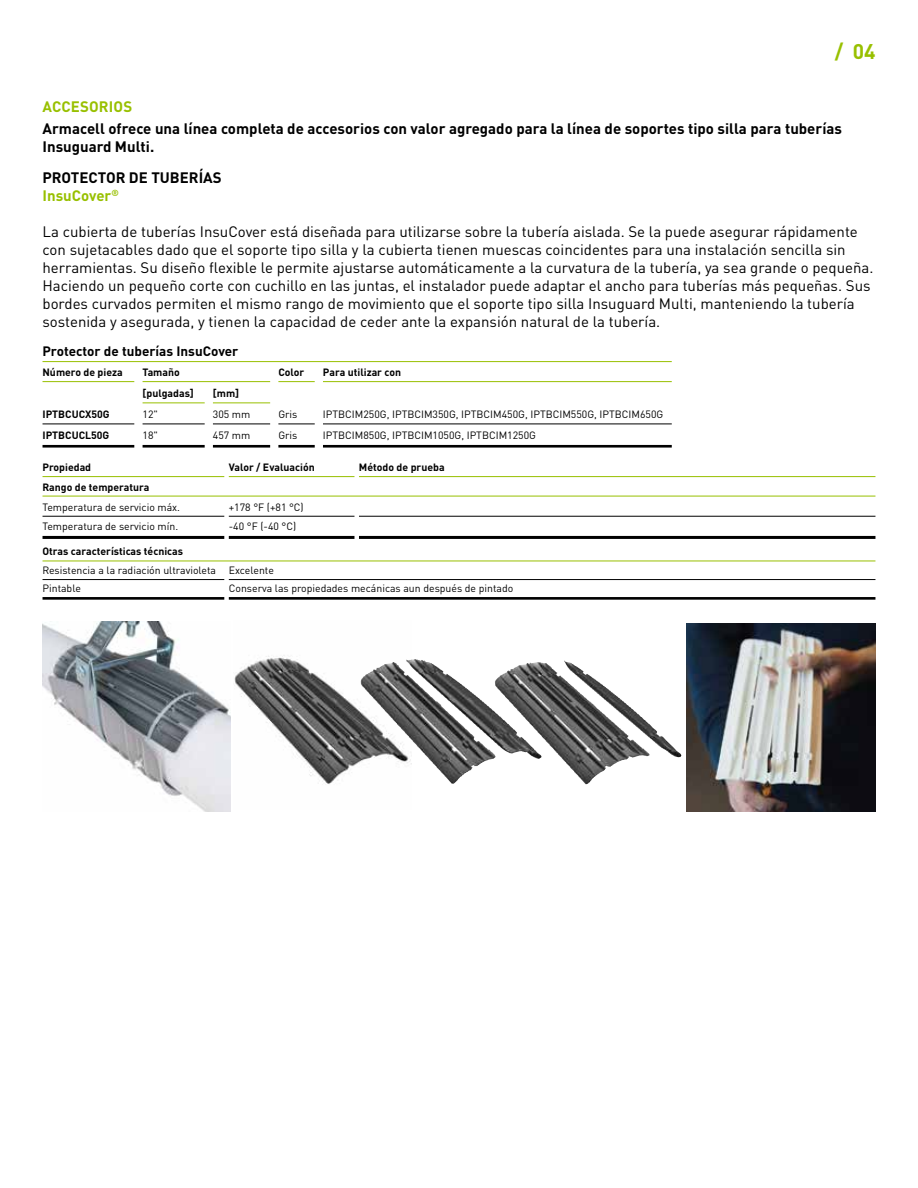
<style>
.page{position:relative;width:918px;height:1188px;background:#fff}
.page>*{position:absolute;margin:0;border:0;box-sizing:border-box;transform-origin:0 0}
.t1{font:700 21px "DIN Pro";color:#98c000}
.t2{font:15px/18px "DIN Pro";color:#000}
.t3{font:700 15px/18px "DIN Pro";color:#000}
.t4{font:700 15px "DIN Pro";letter-spacing:.01em;color:#98c000}
.t5{font:700 13.5px "DIN Pro";color:#000}
.t6{font:10.5px/17.7px "DIN Pro";color:#000}
.t7{font:700 10.5px "DIN Pro";color:#000}
.s1{color:#98c000}
</style>
<div class="page">
<div style="left:43px;top:359px;width:97px;height:5px;background:#fafcf3"></div>
<div style="left:140px;top:359px;width:71px;height:5px;background:#fafcf3"></div>
<div style="left:211px;top:359px;width:65px;height:5px;background:#fafcf3"></div>
<div style="left:276px;top:359px;width:45px;height:5px;background:#fafcf3"></div>
<svg style="left:321px;top:362px;width:351px;height:1px"></svg>
<svg style="left:43px;top:381px;width:92px;height:2px"></svg>
<svg style="left:142px;top:381px;width:69px;height:2px"></svg>
<svg style="left:211px;top:381px;width:60px;height:2px"></svg>
<svg style="left:278px;top:382px;width:37px;height:1px"></svg>
<svg style="left:323px;top:382px;width:349px;height:1px"></svg>
<svg style="left:142px;top:402px;width:63px;height:2px"></svg>
<svg style="left:213px;top:402px;width:58px;height:2px"></svg>
<svg style="left:43px;top:444px;width:92px;height:4px"></svg>
<svg style="left:212px;top:444px;width:59px;height:4px"></svg>
<hr style="left:43px;top:361px;width:629px;height:1px;background:#98c000">
<hr style="left:43px;top:381px;width:91px;height:1px;background:#98c000">
<hr style="left:143px;top:381px;width:127px;height:1px;background:#98c000">
<hr style="left:278px;top:381px;width:37px;height:1px;background:#98c000">
<hr style="left:323px;top:381px;width:349px;height:1px;background:#98c000">
<hr style="left:143px;top:402px;width:62px;height:1px;background:#98c000">
<hr style="left:213px;top:402px;width:57px;height:1px;background:#98c000">
<hr style="left:43px;top:424px;width:91px;height:1px;background:#000">
<hr style="left:143px;top:424px;width:62px;height:1px;background:#000">
<hr style="left:213px;top:424px;width:57px;height:1px;background:#000">
<hr style="left:278px;top:424px;width:37px;height:1px;background:#000">
<hr style="left:323px;top:424px;width:349px;height:1px;background:#000">
<hr style="left:43px;top:445px;width:91px;height:3px;background:#000">
<hr style="left:143px;top:445px;width:62px;height:3px;background:#000">
<hr style="left:213px;top:445px;width:57px;height:3px;background:#000">
<hr style="left:278px;top:445px;width:37px;height:3px;background:#000">
<hr style="left:323px;top:445px;width:349px;height:3px;background:#000">
<svg style="left:43px;top:476px;width:182px;height:2px"></svg>
<svg style="left:228px;top:476px;width:127px;height:2px"></svg>
<svg style="left:359px;top:477px;width:516px;height:1px"></svg>
<svg style="left:43px;top:495px;width:184px;height:1px"></svg>
<svg style="left:227px;top:495px;width:130px;height:1px"></svg>
<svg style="left:357px;top:495px;width:518px;height:1px"></svg>
<svg style="left:43px;top:515px;width:182px;height:2px"></svg>
<svg style="left:359px;top:515px;width:516px;height:1px"></svg>
<svg style="left:43px;top:560px;width:184px;height:1px"></svg>
<svg style="left:227px;top:560px;width:130px;height:1px"></svg>
<svg style="left:357px;top:560px;width:518px;height:1px"></svg>
<svg style="left:43px;top:579px;width:182px;height:2px"></svg>
<svg style="left:228px;top:579px;width:129px;height:2px"></svg>
<svg style="left:357px;top:580px;width:518px;height:1px"></svg>
<svg style="left:228px;top:515px;width:127px;height:2px"></svg>
<hr style="left:43px;top:476px;width:181px;height:1px;background:#98c000">
<hr style="left:229px;top:476px;width:125px;height:1px;background:#98c000">
<hr style="left:359px;top:476px;width:516px;height:1px;background:#98c000">
<hr style="left:43px;top:496px;width:832px;height:1px;background:#98c000">
<hr style="left:43px;top:516px;width:181px;height:1px;background:#000">
<hr style="left:229px;top:516px;width:125px;height:1px;background:#000">
<hr style="left:359px;top:516px;width:516px;height:1px;background:#000">
<hr style="left:43px;top:536px;width:181px;height:3px;background:#000">
<hr style="left:229px;top:536px;width:125px;height:3px;background:#000">
<hr style="left:359px;top:536px;width:516px;height:3px;background:#000">
<hr style="left:43px;top:561px;width:832px;height:1px;background:#98c000">
<hr style="left:43px;top:579px;width:181px;height:1px;background:#000">
<hr style="left:229px;top:579px;width:646px;height:1px;background:#000">
<hr style="left:43px;top:597px;width:181px;height:3px;background:#000">
<hr style="left:229px;top:597px;width:646px;height:3px;background:#000">
<img style="left:234px;top:655px;width:177px;height:129px">
<img style="left:564px;top:662px;width:117px;height:96px">
<img style="left:406px;top:659px;width:136px;height:100px">
<img style="left:686px;top:624px;width:189px;height:188px">
<img style="left:43px;top:622px;width:187px;height:190px">
<p class="t4" style="left:43px;top:94px;width:91px">ACCESORIOS</p>
<h1 class="t1" style="left:835px;top:33px;width:42px">/ 04</h1>
<p class="t3" style="left:43px;top:117px;width:801px">Armacell ofrece una línea completa de accesorios con valor agregado para la línea de soportes tipo silla para tuberías<br>Insuguard Multi.</p>
<p class="t3" style="left:43px;top:166px;width:181px">PROTECTOR DE TUBERÍAS<br><span class="s1">InsuCover</span><sup>®</sup></p>
<p class="t2" style="left:43px;top:221px;width:833px">La cubierta de tuberías InsuCover está diseñada para utilizarse sobre la tubería aislada. Se la puede asegurar rápidamente con sujetacables dado que el soporte tipo silla y la cubierta tienen muescas coincidentes para una instalación sencilla sin herramientas. Su diseño flexible le permite ajustarse automáticamente a la curvatura de la tubería, ya sea grande o pequeña.<br>Haciendo un pequeño corte con cuchillo en las juntas, el instalador puede adaptar el ancho para tuberías más pequeñas. Sus bordes curvados permiten el mismo rango de movimiento que el soporte tipo silla Insuguard Multi, manteniendo la tubería sostenida y asegurada, y tienen la capacidad de ceder ante la expansión natural de la tubería.</p>
<p class="t5" style="left:43px;top:340px;width:197px">Protector de tuberías InsuCover</p>
<p class="t7" style="left:43px;top:363px;width:82px">Número de pieza</p>
<p class="t7" style="left:143px;top:363px;width:39px">Tamaño</p>
<p class="t7" style="left:278px;top:363px;width:27px">Color</p>
<p class="t7" style="left:323px;top:363px;width:80px">Para utilizar con</p>
<p class="t7" style="left:143px;top:384px;width:53px">[pulgadas]</p>
<p class="t7" style="left:213px;top:384px;width:28px">[mm]</p>
<p class="t7" style="left:43px;top:406px;width:69px">IPTBCUCX50G</p>
<p class="t6" style="left:143px;top:405px;width:17px">12"</p>
<p class="t6" style="left:213px;top:405px;width:39px">305 mm</p>
<p class="t6" style="left:278px;top:405px;width:21px">Gris</p>
<p class="t6" style="left:323px;top:405px;width:342px">IPTBCIM250G, IPTBCIM350G, IPTBCIM450G, IPTBCIM550G, IPTBCIM650G</p>
<p class="t7" style="left:43px;top:427px;width:68px">IPTBCUCL50G</p>
<p class="t6" style="left:143px;top:426px;width:17px">18"</p>
<p class="t6" style="left:213px;top:426px;width:39px">457 mm</p>
<p class="t6" style="left:278px;top:426px;width:21px">Gris</p>
<p class="t6" style="left:323px;top:426px;width:215px">IPTBCIM850G, IPTBCIM1050G, IPTBCIM1250G</p>
<p class="t7" style="left:43px;top:458px;width:50px">Propiedad</p>
<p class="t7" style="left:229px;top:458px;width:87px">Valor / Evaluación</p>
<p class="t7" style="left:359px;top:458px;width:87px">Método de prueba</p>
<p class="t7" style="left:43px;top:478px;width:108px">Rango de temperatura</p>
<p class="t6" style="left:43px;top:497px;width:139px">Temperatura de servicio máx.</p>
<p class="t6" style="left:229px;top:497px;width:76px">+178 °F (+81 °C)</p>
<p class="t6" style="left:43px;top:517px;width:137px">Temperatura de servicio mín.</p>
<p class="t6" style="left:229px;top:517px;width:69px">-40 °F (-40 °C)</p>
<p class="t7" style="left:43px;top:543px;width:142px">Otras características técnicas</p>
<p class="t6" style="left:43px;top:561px;width:233px">Resistencia a la radiación ultravioleta Excelente<br>Pintable</p>
<p class="t6" style="left:229px;top:578px;width:286px">Conserva las propiedades mecánicas aun después de pintado</p>
</div>
